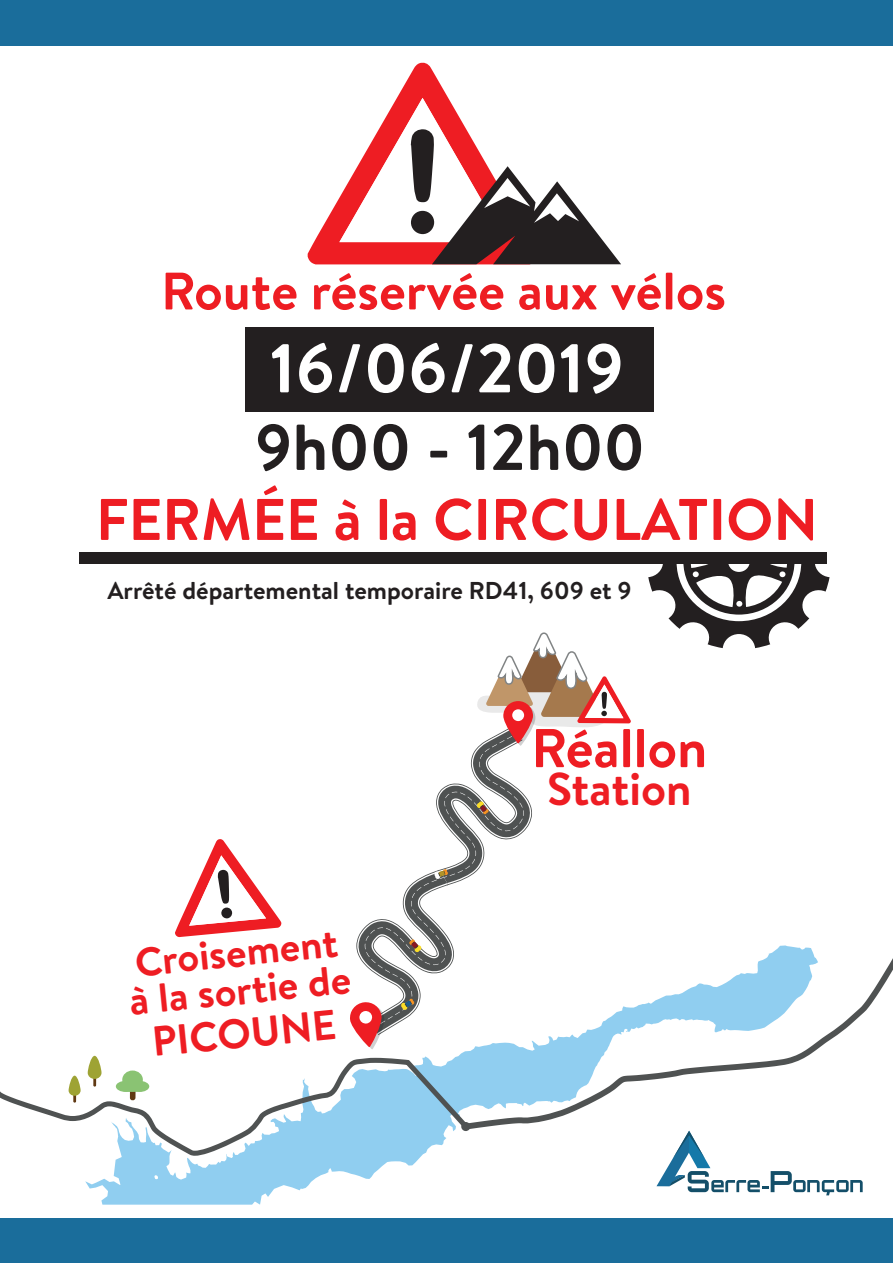
<style>
.page{position:relative;width:893px;height:1263px;background:#fff}
.page>*{position:absolute;margin:0;border:0;box-sizing:border-box;transform-origin:0 0}
.t1{font:700 68.85px "Brandon Text";color:#fff}
.t2{font:700 64.8px "Brandon Text";color:#231f20}
.t3{font:700 58.5px "Brandon Text";color:#ee1d23}
.t4{font:700 54.45px "Brandon Text";color:#ee1d23}
.t5{font:700 52.5px "Brandon Text";color:#ee1d23}
.t6{font:700 46.05px "Brandon Text";color:#ee1d23}
.t7{font:700 41.85px "Brandon Text";color:#ee1d23}
.t8{font:700 40.35px/38px "Brandon Text";color:#ee1d23}
.t9{font:700 24.45px "Brandon Text";color:#231f20}
</style>
<div class="page">
<svg style="left:308px;top:62px;width:141px;height:202px"></svg>
<svg style="left:818px;top:1180px;width:45px;height:15px"></svg>
<div style="left:0;top:1218px;width:893px;height:45px;background:#1a6d9b"></div>
<div style="left:0;top:0;width:893px;height:46px;background:#1a6d9b"></div>
<svg style="left:648px;top:560px;width:181px;height:88px"></svg>
<div style="left:79px;top:552px;width:747px;height:11px;background:#231f20"></div>
<svg style="left:339px;top:98px;width:282px;height:166px"></svg>
<div style="left:246px;top:327px;width:408px;height:85px;background:#231f20"></div>
<svg style="left:175px;top:839px;width:106px;height:98px"></svg>
<div style="left:221px;top:907px;width:11px;height:11px;background:#231f20;border-radius:50%"></div>
<svg style="left:356px;top:632px;width:275px;height:313px"></svg>
<svg style="left:85px;top:945px;width:733px;height:259px"></svg>
<svg style="left:0;top:1042px;width:466px;height:114px"></svg>
<svg style="left:464px;top:951px;width:429px;height:178px"></svg>
<div style="left:461px;top:1122px;width:9px;height:9px;background:#4f5252;border-radius:50%"></div>
<h3 class="t5" style="left:161px;top:255px;width:566px">Route réservée aux vélos</h3>
<h1 class="t1" style="left:270px;top:320px;width:356px">16/06/2019</h1>
<h2 class="t2" style="left:255px;top:402px;width:392px">9h00 - 12h00</h2>
<h3 class="t3" style="left:96px;top:479px;width:723px">FERMÉE à la CIRCULATION</h3>
<p class="t9" style="left:107px;top:573px;width:526px">Arrêté départemental temporaire RD41, 609 et 9</p>
<h3 class="t8" style="left:123px;top:944px;width:224px;rotate:-6deg">Croisement à la sortie de</h3>
<h3 class="t7" style="left:149px;top:1013px;width:186px;rotate:-6deg">PICOUNE</h3>
<h3 class="t4" style="left:531px;top:710px;width:177px">Réallon</h3>
<h3 class="t6" style="left:547px;top:757px;width:146px">Station</h3>
</div>
